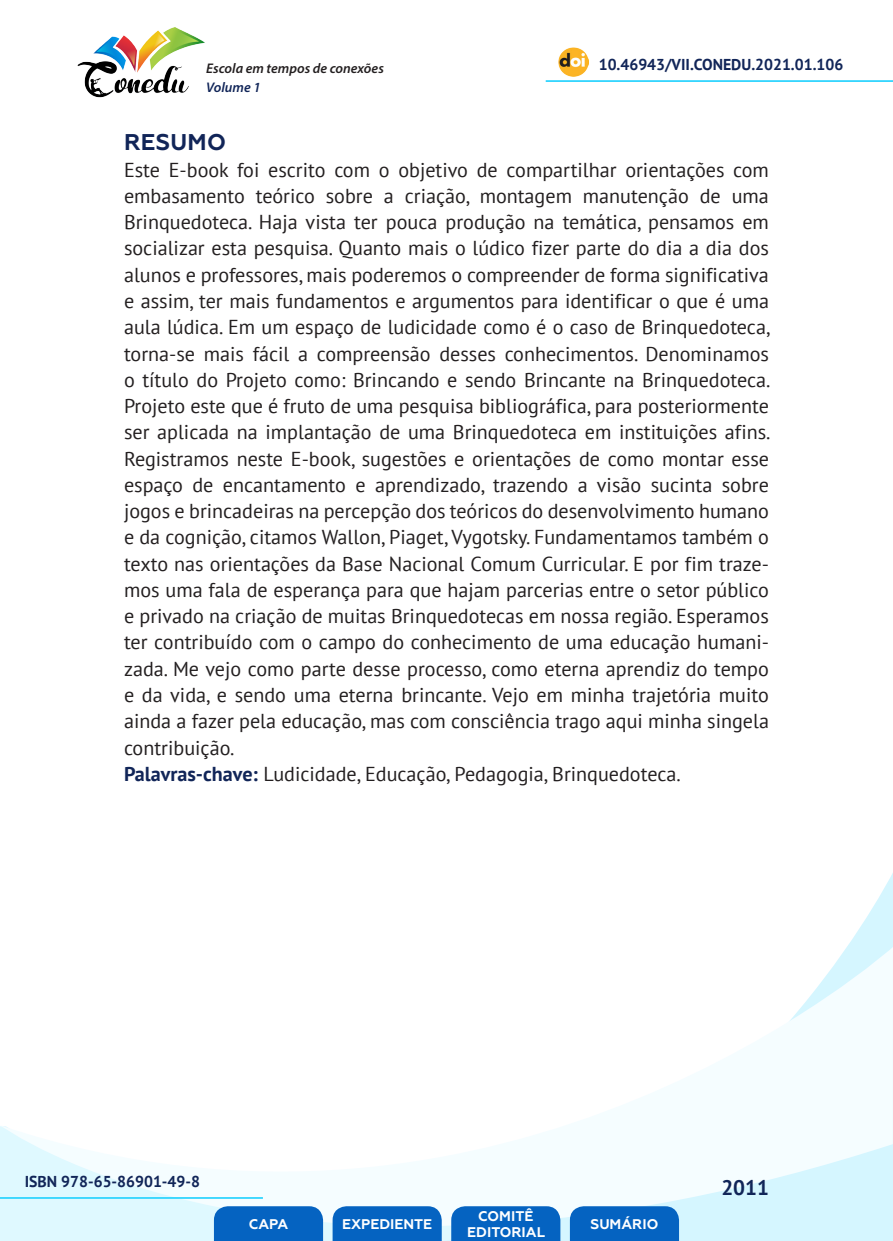
<style>
.page{position:relative;width:893px;height:1241px;background:#fff}
.page>*{position:absolute;margin:0;border:0;box-sizing:border-box;transform-origin:0 0}
._3_RESUMO{font:700 22.75px "Geometria";letter-spacing:.015em;color:#112558}
.t1{font:700 21px "PT Sans";color:#112558}
._4_CORPO_RESUMO{font:20.12px/26.2px "PT Sans";color:#231f20;text-align:justify}
._5_PALAVRAS_CHAVE{font:20.12px "PT Sans";color:#231f20}
.t2{font:700 15.75px "PT Sans";color:#112558}
.t3{font:700 14px/16.8px "Geometria";color:#fff;text-align:center}
.t4{font:italic 600 14px "Myriad Pro";color:#231f20}
.t5{font:italic 600 14px "Myriad Pro";color:#112558}
.s1{font-weight:700;color:#112558}
</style>
<div class="page">
<svg style="left:848px;top:873px;width:45px;height:73px"></svg>
<svg style="left:0;top:946px;width:893px;height:294px"></svg>
<hr style="left:0;top:1196px;width:263px;height:2px;background:#2dd4fe">
<hr style="left:546px;top:80px;width:347px;height:2px;background:#2dd4fe">
<img style="left:559px;top:47px;width:30px;height:30px">
<img style="left:77px;top:27px;width:128px;height:71px">
<svg style="left:214px;top:1205px;width:109px;height:35px;background:#126bc4"></svg>
<svg style="left:333px;top:1205px;width:109px;height:35px;background:#126bc4"></svg>
<svg style="left:451px;top:1205px;width:109px;height:35px;background:#126bc4"></svg>
<svg style="left:570px;top:1205px;width:109px;height:35px;background:#116bc4"></svg>
<p class="t4" style="left:206px;top:59px;width:179px">Escola em tempos de conexões</p>
<p class="t2" style="left:599px;top:54px;width:246px">10.46943/VII.CONEDU.2021.01.106</p>
<p class="t5" style="left:206px;top:78px;width:56px">Volume 1</p>
<p class="_3_RESUMO" style="left:124px;top:129px;width:103px">RESUMO</p>
<p class="_4_CORPO_RESUMO" style="left:124px;top:156px;width:648px">Este E-book foi escrito com o objetivo de compartilhar orientações com embasamento teórico sobre a criação, montagem manutenção de uma Brinquedoteca. Haja vista ter pouca produção na temática, pensamos em socializar esta pesquisa. Quanto mais o lúdico fizer parte do dia a dia dos alunos e professores, mais poderemos o compreender de forma significativa e assim, ter mais fundamentos e argumentos para identificar o que é uma aula lúdica. Em um espaço de ludicidade como é o caso de Brinquedoteca, torna-se mais fácil a compreensão desses conhecimentos. Denominamos o título do Projeto como: Brincando e sendo Brincante na Brinquedoteca.<br>Projeto este que é fruto de uma pesquisa bibliográfica, para posteriormente ser aplicada na implantação de uma Brinquedoteca em instituições afins.<br>Registramos neste E-book, sugestões e orientações de como montar esse espaço de encantamento e aprendizado, trazendo a visão sucinta sobre jogos e brincadeiras na percepção dos teóricos do desenvolvimento humano e da cognição, citamos Wallon, Piaget, Vygotsky. Fundamentamos também o texto nas orientações da Base Nacional Comum Curricular. E por fim traze&shy;mos uma fala de esperança para que hajam parcerias entre o setor público e privado na criação de muitas Brinquedotecas em nossa região. Esperamos ter contribuído com o campo do conhecimento de uma educação humani&shy;zada. Me vejo como parte desse processo, como eterna aprendiz do tempo e da vida, e sendo uma eterna brincante. Vejo em minha trajetória muito ainda a fazer pela educação, mas com consciência trago aqui minha singela contribuição.</p>
<p class="_5_PALAVRAS_CHAVE" style="left:124px;top:760px;width:558px"><span class="s1">Palavras-chave:</span> Ludicidade, Educação, Pedagogia, Brinquedoteca.</p>
<p class="t2" style="left:25px;top:1170px;width:177px">ISBN 978-65-86901-49-8</p>
<p class="t3" style="left:249px;top:1215px;width:41px">CAPA</p>
<p class="t3" style="left:342px;top:1215px;width:92px">EXPEDIENTE</p>
<p class="t3" style="left:467px;top:1207px;width:79px">COMITÊ<br>EDITORIAL</p>
<p class="t3" style="left:590px;top:1215px;width:69px">SUMÁRIO</p>
<p class="t1" style="left:721px;top:1173px;width:49px">2011</p>
</div>
